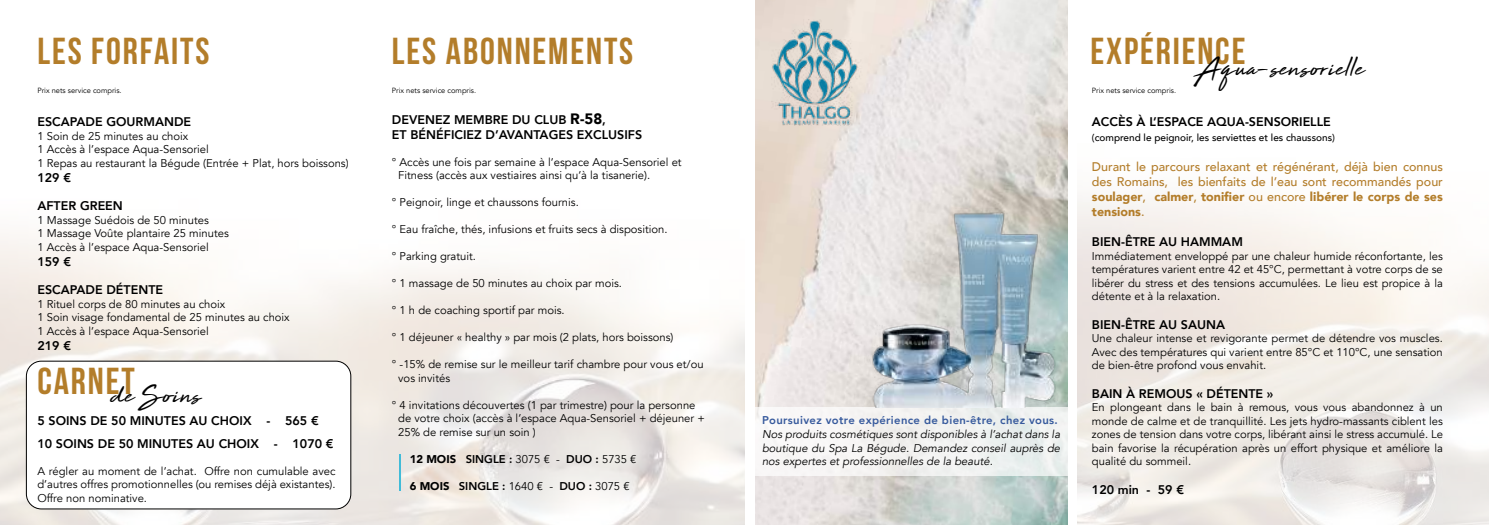
<style>
.page{position:relative;width:1489px;height:525px;background:#fff}
.page>*{position:absolute;margin:0;border:0;box-sizing:border-box;transform-origin:0 0}
.t1{font:700 37.5px "Bebas Neue";letter-spacing:.05em;color:#b37d2a}
.t2{font:30px "High Tide";letter-spacing:.03em;color:#000}
.t3{font:800 12.5px/22.5px "Avenir";color:#000}
.t4{font:500 12.5px/15px "Avenir";color:#b37d2a;text-align:justify}
.t5{font:11.25px/13.5px "Avenir";color:#000}
.t6{font:italic 11.25px/13.5px "Avenir";color:#000;text-align:justify}
.t7{font:800 11.25px "Avenir";color:#000}
.t8{font:800 11.25px "Avenir";letter-spacing:.03em;color:#375a9d}
.t9{font:500 10px "Avenir";color:#000}
.t10{font:7.5px "Avenir";color:#000}
.s1{font-weight:900;font-size:15px}
.s2{font-weight:900}
.s3{font-weight:400}
.s4{font-family:"Bestowens Family";font-size:20px}
</style>
<div class="page">
<img style="left:0;top:234px;width:744px;height:290px">
<img style="left:1077px;top:196px;width:411px;height:328px">
<img style="left:755px;top:0;width:312px;height:524px">
<img style="left:761px;top:19px;width:107px;height:107px">
<div style="left:26px;top:361px;width:325px;height:147px;background:#fff;border-radius:15px"></div>
<div style="left:26px;top:361px;width:325px;height:148px;border:1px solid #000;border-radius:15px"></div>
<div style="left:755px;top:407px;width:312px;height:69px;background:#f3f3f2"></div>
<img style="left:864px;top:175px;width:199px;height:232px">
<hr style="left:399px;top:454px;width:1px;height:37px;background:#41bbd8">
<h1 class="t1" style="left:37px;top:30px;width:173px">LES FORFAITS</h1>
<p class="t10" style="left:37px;top:86px;width:86px">Prix nets service compris.</p>
<p class="t3" style="left:37px;top:110px;width:155px">ESCAPADE GOURMANDE</p>
<p class="t5" style="left:37px;top:129px;width:313px">1 Soin de 25 minutes au choix<br>1 Accès à l’espace Aqua-Sensoriel<br>1 Repas au restaurant la Bégude (Entrée + Plat, hors boissons)</p>
<p class="t3" style="left:37px;top:166px;width:35px">129 €</p>
<p class="t3" style="left:37px;top:194px;width:87px">AFTER GREEN</p>
<p class="t5" style="left:37px;top:213px;width:193px">1 Massage Suédois de 50 minutes<br>1 Massage Voûte plantaire 25 minutes<br>1 Accès à l’espace Aqua-Sensoriel</p>
<p class="t3" style="left:37px;top:250px;width:35px">159 €</p>
<p class="t3" style="left:37px;top:278px;width:127px">ESCAPADE DÉTENTE</p>
<p class="t5" style="left:37px;top:297px;width:254px">1 Rituel corps de 80 minutes au choix<br>1 Soin visage fondamental de 25 minutes au choix<br>1 Accès à l’espace Aqua-Sensoriel</p>
<p class="t3" style="left:37px;top:334px;width:35px">219 €</p>
<h1 class="t1" style="left:37px;top:360px;width:99px">CARNET</h1>
<h2 class="t2" style="left:110px;top:374px;width:92px">de Soins</h2>
<p class="t3" style="left:37px;top:409px;width:297px">5 SOINS DE 50 MINUTES AU CHOIX - 565 €<br>10 SOINS DE 50 MINUTES AU CHOIX - 1070 €</p>
<p class="t5" style="left:37px;top:464px;width:299px;text-align:justify">A régler au moment de l’achat. Offre non cumulable avec d’autres offres promotionnelles (ou remises déjà existantes).<br>Offre non nominative.</p>
<h1 class="t1" style="left:392px;top:30px;width:243px">LES ABONNEMENTS</h1>
<p class="t10" style="left:392px;top:86px;width:86px">Prix nets service compris.</p>
<p class="t3" style="left:392px;top:112px;width:252px;line-height:15px">DEVENEZ MEMBRE DU CLUB <span class="s1">R-58</span>,<br>ET BÉNÉFICIEZ D’AVANTAGES EXCLUSIFS</p>
<p class="t5" style="left:398px;top:155px;width:285px;text-indent:-6px">° Accès une fois par semaine à l’espace Aqua-Sensoriel et<br>Fitness (accès aux vestiaires ainsi qu’à la tisanerie).</p>
<p class="t5" style="left:392px;top:196px;width:188px">° Peignoir, linge et chaussons fournis.</p>
<p class="t5" style="left:392px;top:223px;width:277px">° Eau fraîche, thés, infusions et fruits secs à disposition.</p>
<p class="t5" style="left:392px;top:250px;width:86px">° Parking gratuit.</p>
<p class="t5" style="left:392px;top:277px;width:231px">° 1 massage de 50 minutes au choix par mois.</p>
<p class="t5" style="left:392px;top:304px;width:174px">° 1 h de coaching sportif par mois.</p>
<p class="t5" style="left:392px;top:331px;width:283px">° 1 déjeuner « healthy » par mois (2 plats, hors boissons)</p>
<p class="t5" style="left:398px;top:358px;width:307px;text-indent:-6px">° -15% de remise sur le meilleur tarif chambre pour vous et/ou vos invités</p>
<p class="t5" style="left:398px;top:398px;width:308px;text-indent:-6px">° 4 invitations découvertes (1 par trimestre) pour la personne de votre choix (accès à l’espace Aqua-Sensoriel + déjeuner +<br>25% de remise sur un soin )</p>
<p class="t7" style="left:409px;top:450px;width:228px"><span class="s2">12 MOIS</span> SINGLE : <span class="s3">3075 € -</span> DUO : <span class="s3">5735 €</span></p>
<p class="t7" style="left:409px;top:477px;width:221px"><span class="s2">6 MOIS</span> SINGLE : <span class="s3">1640 € -</span> DUO : <span class="s3">3075 €</span></p>
<p class="t8" style="left:762px;top:411px;width:297px">Poursuivez votre expérience de bien-être, chez vous.</p>
<p class="t6" style="left:762px;top:427px;width:300px">Nos produits cosmétiques sont disponibles à l’achat dans la boutique du Spa La Bégude. Demandez conseil auprès de nos expertes et professionnelles de la beauté.</p>
<h1 class="t1" style="left:1090px;top:30px;width:157px">EXPÉRIENCE</h1>
<p class="t10" style="left:1091px;top:86px;width:86px">Prix nets service compris.</p>
<p class="t3" style="left:1091px;top:110px;width:240px">ACCÈS À L’ESPACE AQUA-SENSORIELLE</p>
<p class="t9" style="left:1091px;top:129px;width:244px">(comprend le peignoir, les serviettes et les chaussons)</p>
<p class="t4" style="left:1091px;top:158px;width:352px">Durant le parcours relaxant et régénérant, déjà bien connus des Romains, les bienfaits de l’eau sont recommandés pour <span class="s2">soulager</span>, <span class="s2">calmer</span>, <span class="s2">tonifier</span> ou encore <span class="s2">libérer le corps de ses tensions</span>.</p>
<p class="t3" style="left:1091px;top:230px;width:152px">BIEN-ÊTRE AU HAMMAM</p>
<p class="t5" style="left:1091px;top:249px;width:352px;text-align:justify">Immédiatement enveloppé par une chaleur humide réconfortante, les températures varient entre 42 et 45°C, permettant à votre corps de se libérer du stress et des tensions accumulées. Le lieu est propice à la détente et à la relaxation.</p>
<p class="t3" style="left:1091px;top:313px;width:135px">BIEN-ÊTRE AU SAUNA</p>
<p class="t5" style="left:1091px;top:332px;width:352px;text-align:justify">Une chaleur intense et revigorante permet de détendre vos muscles.<br>Avec des températures qui varient entre 85°C et 110°C, une sensation de bien-être profond vous envahit.</p>
<p class="t3" style="left:1091px;top:382px;width:183px">BAIN À REMOUS « DÉTENTE »</p>
<p class="t5" style="left:1091px;top:401px;width:352px;text-align:justify">En plongeant dans le bain à remous, vous vous abandonnez à un monde de calme et de tranquillité. Les jets hydro-massants ciblent les zones de tension dans votre corps, libérant ainsi le stress accumulé. Le bain favorise la récupération après un effort physique et améliore la qualité du sommeil.</p>
<p class="t3" style="left:1091px;top:478px;width:94px">120 min - 59 €</p>
<h2 class="t2" style="left:1194px;top:47px;width:170px">Aqua<span class="s4">-</span>sensorielle</h2>
</div>
